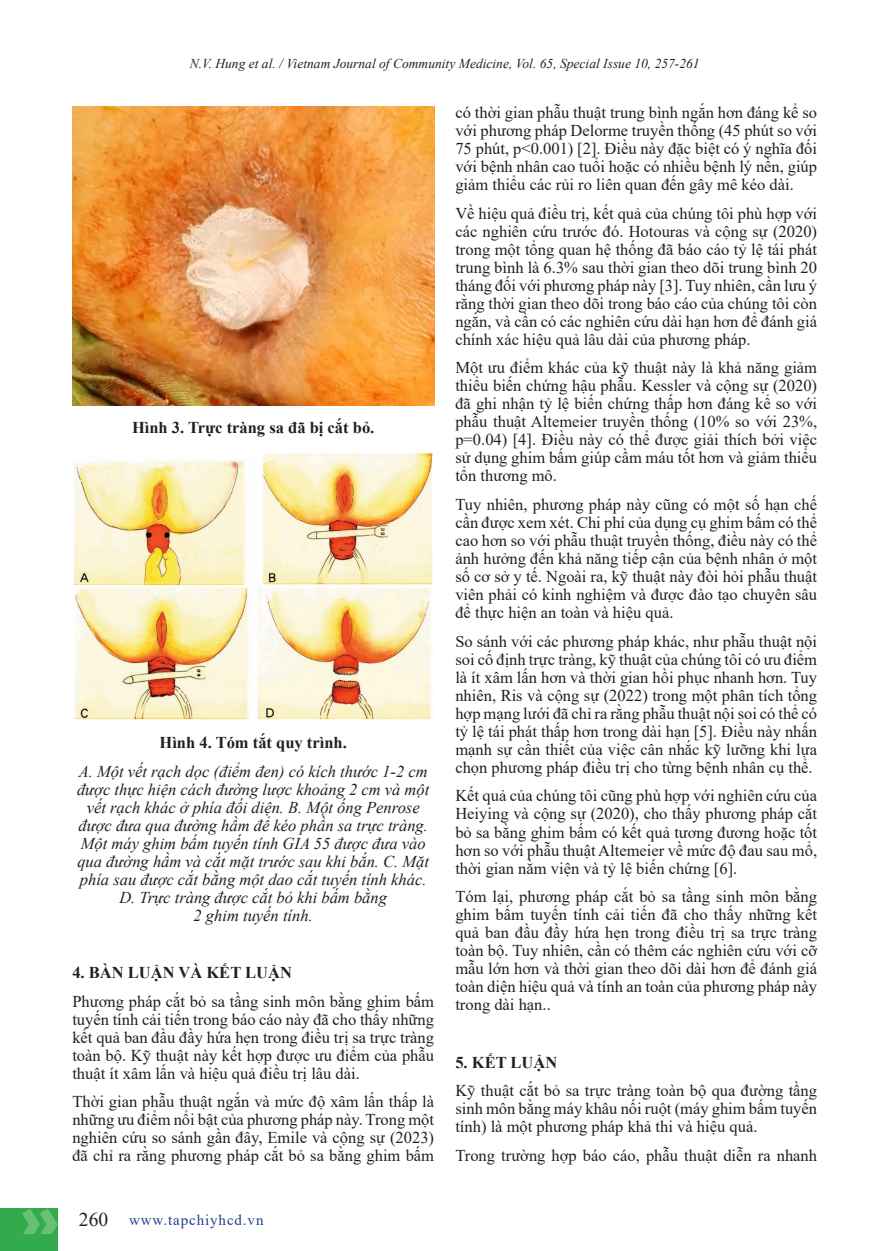
<style>
.page{position:relative;width:881px;height:1251px;background:#fff}
.page>*{position:absolute;margin:0;border:0;box-sizing:border-box;transform-origin:0 0}
.Basic_2_dong{font:16.5px/18px "Times New Roman";color:#231f20;text-align:justify}
.Basic_2_dong-2{font:italic 16.5px/18px "Times New Roman";color:#231f20;text-align:center}
.Basic_2_dong-3{font:700 16.5px "Times New Roman";color:#231f20}
.t1{font:15px "Times New Roman";letter-spacing:.06em;color:#253f8e}
.Top_head{font:italic 13.5px "Times New Roman";color:#231f20}
.s1{font-size:19.5px;color:#231f20}
</style>
<div class="page">
<div style="left:0;top:1208px;width:58px;height:42px;background:#32ab4c"></div>
<svg style="left:22px;top:1208px;width:36px;height:25px"></svg>
<img style="left:72px;top:106px;width:362px;height:299px">
<img style="left:74px;top:453px;width:359px;height:266px">
<p class="Top_head" style="left:190px;top:54px;width:511px">N.V. Hung et al. / Vietnam Journal of Community Medicine, Vol. 65, Special Issue 10, 257-261</p>
<p class="Basic_2_dong-3" style="left:132px;top:415px;width:244px">Hình 3. Trực tràng sa đã bị cắt bỏ.</p>
<p class="Basic_2_dong-3" style="left:159px;top:730px;width:189px">Hình 4. Tóm tắt quy trình.</p>
<p class="Basic_2_dong-2" style="left:77px;top:761px;width:354px">A. Một vết rạch dọc (điểm đen) có kích thước 1-2 cm được thực hiện cách đường lược khoảng 2 cm và một vết rạch khác ở phía đối diện. B. Một ống Penrose được đưa qua đường hầm để kéo phần sa trực tràng.<br>Một máy ghim bấm tuyến tính GIA 55 được đưa vào qua đường hầm và cắt mặt trước sau khi bắn. C. Mặt phía sau được cắt bằng một dao cắt tuyến tính khác.<br>D. Trực tràng được cắt bỏ khi bấm bằng<br>2 ghim tuyến tính.</p>
<p class="Basic_2_dong-3" style="left:72px;top:960px;width:221px">4. BÀN LUẬN VÀ KẾT LUẬN</p>
<p class="Basic_2_dong" style="left:72px;top:991px;width:363px">Phương pháp cắt bỏ sa tầng sinh môn bằng ghim bấm tuyến tính cải tiến trong báo cáo này đã cho thấy những kết quả ban đầu đầy hứa hẹn trong điều trị sa trực tràng toàn bộ. Kỹ thuật này kết hợp được ưu điểm của phẫu thuật ít xâm lấn và hiệu quả điều trị lâu dài.</p>
<p class="Basic_2_dong" style="left:72px;top:1091px;width:363px">Thời gian phẫu thuật ngắn và mức độ xâm lấn thấp là những ưu điểm nổi bật của phương pháp này. Trong một nghiên cứu so sánh gần đây, Emile và cộng sự (2023) đã chỉ ra rằng phương pháp cắt bỏ sa bằng ghim bấm</p>
<p class="t1" style="left:79px;top:1208px;width:186px"><span class="s1">260</span> www.tapchiyhcd.vn</p>
<p class="Basic_2_dong" style="left:455px;top:103px;width:363px">có thời gian phẫu thuật trung bình ngắn hơn đáng kể so với phương pháp Delorme truyền thống (45 phút so với 75 phút, p&lt;0.001) [2]. Điều này đặc biệt có ý nghĩa đối với bệnh nhân cao tuổi hoặc có nhiều bệnh lý nền, giúp giảm thiểu các rủi ro liên quan đến gây mê kéo dài.</p>
<p class="Basic_2_dong" style="left:455px;top:203px;width:363px">Về hiệu quả điều trị, kết quả của chúng tôi phù hợp với các nghiên cứu trước đó. Hotouras và cộng sự (2020) trong một tổng quan hệ thống đã báo cáo tỷ lệ tái phát trung bình là 6.3% sau thời gian theo dõi trung bình 20 tháng đối với phương pháp này [3]. Tuy nhiên, cần lưu ý rằng thời gian theo dõi trong báo cáo của chúng tôi còn ngắn, và cần có các nghiên cứu dài hạn hơn để đánh giá chính xác hiệu quả lâu dài của phương pháp.</p>
<p class="Basic_2_dong" style="left:455px;top:358px;width:363px">Một ưu điểm khác của kỹ thuật này là khả năng giảm thiểu biến chứng hậu phẫu. Kessler và cộng sự (2020) đã ghi nhận tỷ lệ biến chứng thấp hơn đáng kể so với phẫu thuật Altemeier truyền thống (10% so với 23%, p=0.04) [4]. Điều này có thể được giải thích bởi việc sử dụng ghim bấm giúp cầm máu tốt hơn và giảm thiểu tổn thương mô.</p>
<p class="Basic_2_dong" style="left:455px;top:495px;width:363px">Tuy nhiên, phương pháp này cũng có một số hạn chế cần được xem xét. Chi phí của dụng cụ ghim bấm có thể cao hơn so với phẫu thuật truyền thống, điều này có thể ảnh hưởng đến khả năng tiếp cận của bệnh nhân ở một số cơ sở y tế. Ngoài ra, kỹ thuật này đòi hỏi phẫu thuật viên phải có kinh nghiệm và được đào tạo chuyên sâu để thực hiện an toàn và hiệu quả.</p>
<p class="Basic_2_dong" style="left:455px;top:631px;width:363px">So sánh với các phương pháp khác, như phẫu thuật nội soi cố định trực tràng, kỹ thuật của chúng tôi có ưu điểm là ít xâm lấn hơn và thời gian hồi phục nhanh hơn. Tuy nhiên, Ris và cộng sự (2022) trong một phân tích tổng hợp mạng lưới đã chỉ ra rằng phẫu thuật nội soi có thể có tỷ lệ tái phát thấp hơn trong dài hạn [5]. Điều này nhấn mạnh sự cần thiết của việc cân nhắc kỹ lưỡng khi lựa chọn phương pháp điều trị cho từng bệnh nhân cụ thể.</p>
<p class="Basic_2_dong" style="left:455px;top:786px;width:363px">Kết quả của chúng tôi cũng phù hợp với nghiên cứu của Heiying và cộng sự (2020), cho thấy phương pháp cắt bỏ sa bằng ghim bấm có kết quả tương đương hoặc tốt hơn so với phẫu thuật Altemeier về mức độ đau sau mổ, thời gian nằm viện và tỷ lệ biến chứng [6].</p>
<p class="Basic_2_dong" style="left:455px;top:886px;width:363px">Tóm lại, phương pháp cắt bỏ sa tầng sinh môn bằng ghim bấm tuyến tính cải tiến đã cho thấy những kết quả ban đầu đầy hứa hẹn trong điều trị sa trực tràng toàn bộ. Tuy nhiên, cần có thêm các nghiên cứu với cỡ mẫu lớn hơn và thời gian theo dõi dài hơn để đánh giá toàn diện hiệu quả và tính an toàn của phương pháp này trong dài hạn..</p>
<p class="Basic_2_dong-3" style="left:455px;top:1049px;width:103px">5. KẾT LUẬN</p>
<p class="Basic_2_dong" style="left:455px;top:1080px;width:363px">Kỹ thuật cắt bỏ sa trực tràng toàn bộ qua đường tầng sinh môn bằng máy khâu nối ruột (máy ghim bấm tuyến tính) là một phương pháp khả thi và hiệu quả.</p>
<p class="Basic_2_dong" style="left:455px;top:1145px;width:363px">Trong trường hợp báo cáo, phẫu thuật diễn ra nhanh</p>
</div>
